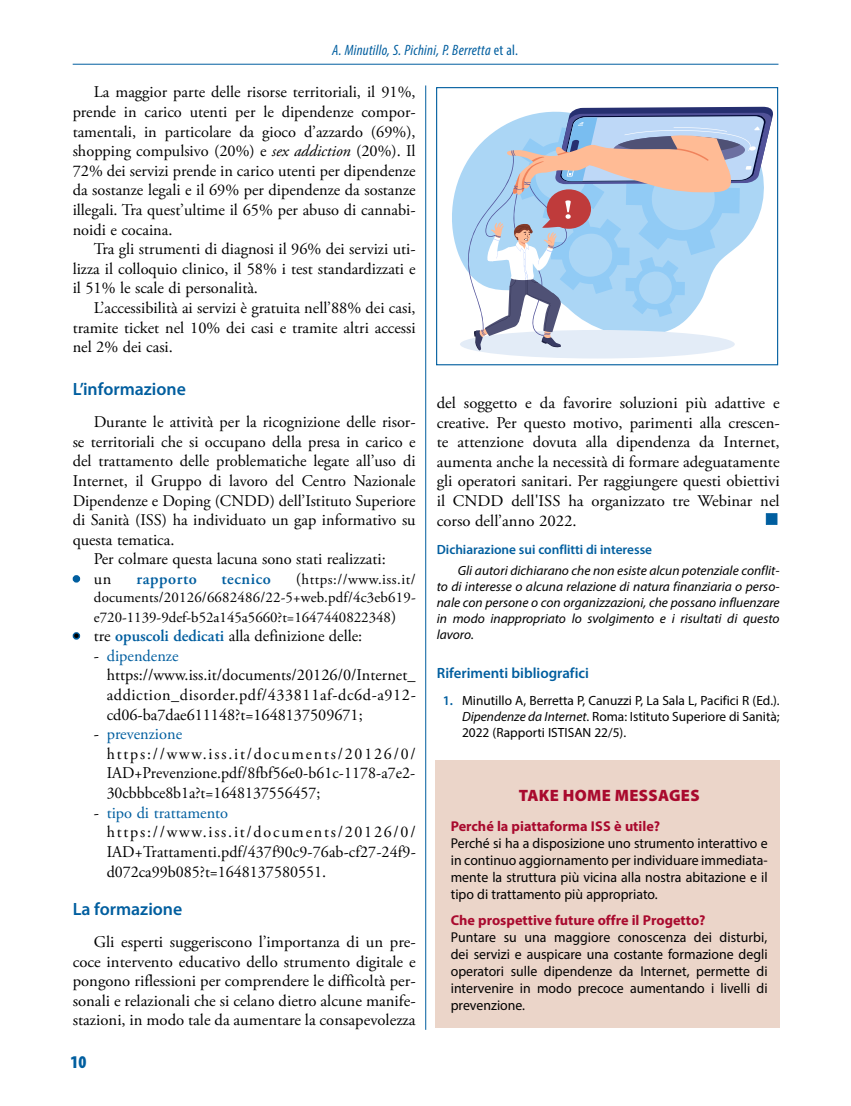
<style>
.page{position:relative;width:851px;height:1106px;background:#fff}
.page>*{position:absolute;margin:0;border:0;box-sizing:border-box;transform-origin:0 0}
.t1{font:900 condensed 18px "Myriad Pro";color:#005e9f}
.t2{font:600 17.85px "Myriad Pro";color:#005e9f}
.t3{font:900 16.5px "Myriad Pro";letter-spacing:.02em;color:#a90a2e}
.t4{font:16.35px/19.6px "Adobe Garamond Pro";color:#000;text-align:justify}
.t5{font:600 16.35px "Adobe Garamond Pro";letter-spacing:.035em;color:#005e9f}
.t6{font:italic condensed 15px "Myriad Pro";letter-spacing:.02em;color:#005e9f}
.t7{font:14.85px/17.9px "Adobe Garamond Pro";letter-spacing:.015em;color:#000;text-align:right}
.t8{font:600 14.85px "Myriad Pro";color:#005e9f}
.t9{font:14.25px/17.1px "Myriad Pro";color:#000;text-align:justify}
.t10{font:700 14.25px "Myriad Pro";color:#a90a2e}
.t11{font:italic 13.35px/16px "Myriad Pro";color:#000;text-align:justify}
.t12{font:13.35px/16px "Myriad Pro";color:#000;text-align:justify}
.t13{font:600 13.35px "Myriad Pro";color:#005e9f}
.s1{font-style:normal}
.s2{font-style:italic}
.s3{color:#005e9f}
.s4{font-size:16.35px}
.s5{font-weight:600;color:#005e9f}
</style>
<div class="page">
<hr style="left:425px;top:85px;width:1px;height:944px;background:#005e9f">
<div style="left:435px;top:760px;width:344px;height:268px;background:#ebd5c9"></div>
<div style="left:765px;top:513px;width:12px;height:11px;background:#005e9f;border:1px solid #005e9f"></div>
<hr style="left:73px;top:64px;width:705px;height:1px;background:#005e9f">
<svg style="left:452px;top:106px;width:313px;height:165px"></svg>
<div style="left:460px;top:330px;width:274px;height:28px;background:#e3ecf7;border-radius:50%"></div>
<svg style="left:467px;top:107px;width:306px;height:243px"></svg>
<div style="left:436px;top:87px;width:342px;height:278px;border:1px solid #005e9f"></div>
<p class="t6" style="left:332px;top:41px;width:187px">A. Minutillo, S. Pichini, P. Berretta <span class="s1">et al.</span></p>
<p class="t4" style="left:73px;top:83px;width:344px;text-indent:21px">La maggior parte delle risorse territoriali, il 91%, prende in carico utenti per le dipendenze compor&shy;tamentali, in particolare da gioco d’azzardo (69%), shopping compulsivo (20%) e <span class="s2">sex addiction</span> (20%). Il 72% dei servizi prende in carico utenti per dipendenze da sostanze legali e il 69% per dipendenze da sostanze illegali. Tra quest’ultime il 65% per abuso di cannabi&shy;noidi e cocaina.</p>
<p class="t4" style="left:73px;top:240px;width:344px;text-indent:21px">Tra gli strumenti di diagnosi il 96% dei servizi uti&shy;lizza il colloquio clinico, il 58% i test standardizzati e il 51% le scale di personalità.</p>
<p class="t4" style="left:73px;top:299px;width:344px;text-indent:21px">L’accessibilità ai servizi è gratuita nell’88% dei casi, tramite ticket nel 10% dei casi e tramite altri accessi nel 2% dei casi.</p>
<p class="t2" style="left:73px;top:377px;width:115px">L’informazione</p>
<p class="t4" style="left:94px;top:413px;width:323px">Durante le attività per la ricognizione delle risor-</p>
<p class="t4" style="left:73px;top:432px;width:344px">se territoriali che si occupano della presa in carico e</p>
<p class="t4" style="left:73px;top:452px;width:344px">del trattamento delle problematiche legate all’uso di</p>
<p class="t4" style="left:73px;top:471px;width:344px">Internet, il Gruppo di lavoro del Centro Nazionale</p>
<p class="t4" style="left:73px;top:491px;width:344px">Dipendenze e Doping (CNDD) dell’Istituto Superiore</p>
<p class="t4" style="left:73px;top:511px;width:344px">di Sanità (ISS) ha individuato un gap informativo su</p>
<p class="t4" style="left:73px;top:530px;width:103px">questa tematica.</p>
<p class="t4" style="left:94px;top:550px;width:293px">Per colmare questa lacuna sono stati realizzati:</p>
<p class="t4" style="left:73px;top:569px;width:40px"><span class="s3">•</span> un</p>
<p class="t5" style="left:136px;top:569px;width:62px">rapporto</p>
<p class="t5" style="left:221px;top:569px;width:51px">tecnico</p>
<p class="t7" style="left:94px;top:571px;width:323px"><span class="s4">(</span>https://www.iss.it/ documents/20126/6682486/22-5+web.pdf/4c3eb619-</p>
<p class="t7" style="left:94px;top:608px;width:304px">e720-1139-9def-b52a145a5660?t=1647440822348<span class="s4">)</span></p>
<p class="t4" style="left:73px;top:626px;width:291px"><span class="s3">•</span> tre <span class="s5">opuscoli dedicati</span> alla definizione delle:</p>
<p class="t4" style="left:107px;top:646px;width:310px;text-align:left;text-indent:-13px">- <span class="s3">dipendenze </span>https://www.iss.it/documents/20126/0/Internet_ addiction_disorder.pdf/433811af-dc6d-a912- cd06-ba7dae611148?t=1648137509671;</p>
<p class="t4" style="left:107px;top:724px;width:310px;text-align:left;text-indent:-13px">- <span class="s3">prevenzione </span>https://www.iss.it/documents/20126/0/ IAD+Prevenzione.pdf/8fbf56e0-b61c-1178-a7e2- 30cbbbce8b1a?t=1648137556457;</p>
<p class="t4" style="left:107px;top:803px;width:310px;text-align:left;text-indent:-13px">- <span class="s3">tipo di trattamento </span>https://www.iss.it/documents/20126/0/ IAD+Trattamenti.pdf/437f90c9-76ab-cf27-24f9- d072ca99b085?t=1648137580551.</p>
<p class="t2" style="left:73px;top:897px;width:111px">La formazione</p>
<p class="t4" style="left:73px;top:932px;width:344px;text-indent:21px">Gli esperti suggeriscono l’importanza di un pre&shy;coce intervento educativo dello strumento digitale e pongono riflessioni per comprendere le difficoltà per&shy;sonali e relazionali che si celano dietro alcune manife&shy;stazioni, in modo tale da aumentare la consapevolezza</p>
<p class="t1" style="left:71px;top:1052px;width:17px">10</p>
<p class="t4" style="left:436px;top:393px;width:344px">del soggetto e da favorire soluzioni più adattive e creative. Per questo motivo, parimenti alla crescen&shy;te attenzione dovuta alla dipendenza da Internet, aumenta anche la necessità di formare adeguatamente gli operatori sanitari. Per raggiungere questi obiettivi il CNDD dell'ISS ha organizzato tre Webinar nel corso dell’anno 2022.</p>
<p class="t13" style="left:436px;top:541px;width:217px">Dichiarazione sui conflitti di interesse</p>
<p class="t11" style="left:436px;top:562px;width:344px;text-indent:21px">Gli autori dichiarano che non esiste alcun potenziale conflit&shy;to di interesse o alcuna relazione di natura finanziaria o perso&shy;nale con persone o con organizzazioni, che possano influenzare in modo inappropriato lo svolgimento e i risultati di questo lavoro.</p>
<p class="t8" style="left:436px;top:663px;width:154px">Riferimenti bibliografici</p>
<p class="t12" style="left:462px;top:692px;width:319px;text-indent:-19px"><span class="s5">1.</span> Minutillo A, Berretta P, Canuzzi P, La Sala L, Pacifici R (Ed.).<br><span class="s2">Dipendenze da Internet</span>. Roma: Istituto Superiore di Sanità; 2022 (Rapporti ISTISAN 22/5).</p>
<p class="t3" style="left:518px;top:785px;width:182px">TAKE HOME MESSAGES</p>
<p class="t10" style="left:450px;top:816px;width:211px">Perché la piattaforma ISS è utile?</p>
<p class="t9" style="left:450px;top:834px;width:318px">Perché si ha a disposizione uno strumento interattivo e in continuo aggiornamento per individuare immediata&shy;mente la struttura più vicina alla nostra abitazione e il tipo di trattamento più appropriato.</p>
<p class="t10" style="left:450px;top:910px;width:256px">Che prospettive future offre il Progetto?</p>
<p class="t9" style="left:450px;top:928px;width:318px">Puntare su una maggiore conoscenza dei disturbi, dei servizi e auspicare una costante formazione degli operatori sulle dipendenze da Internet, permette di intervenire in modo precoce aumentando i livelli di prevenzione.</p>
</div>
